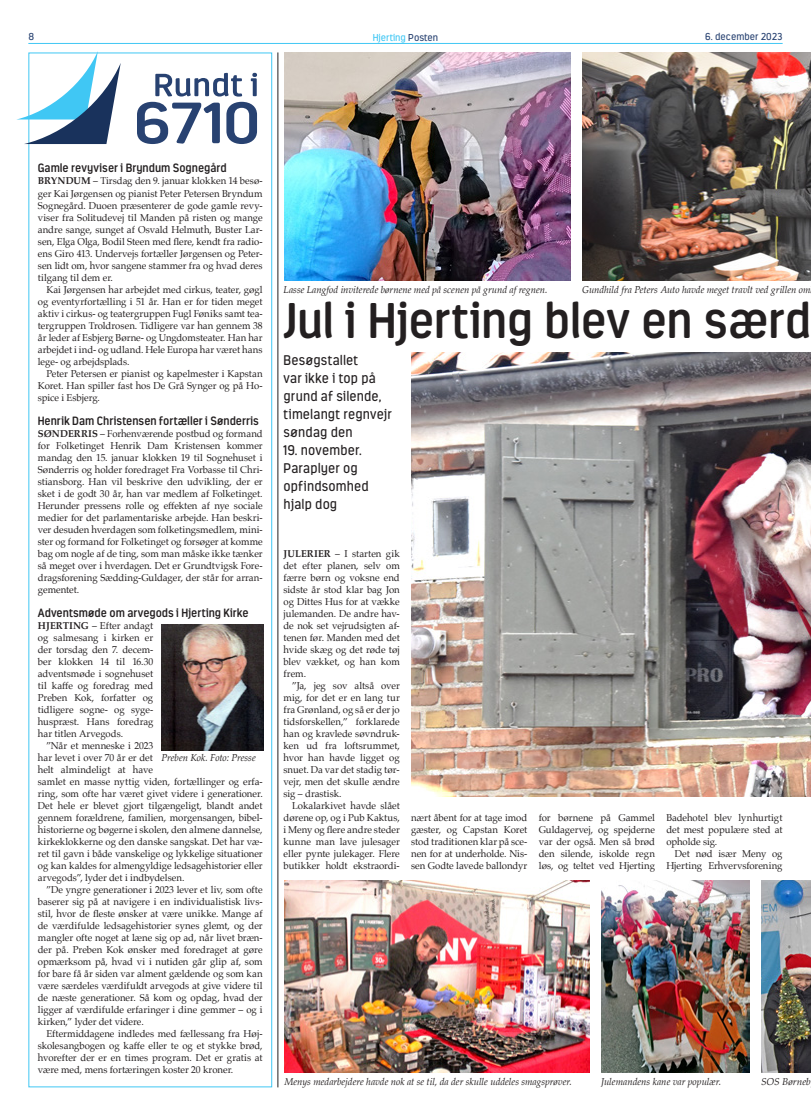
<style>
.page{position:relative;width:811px;height:1120px;background:#fff}
.page>*{position:absolute;margin:0;border:0;box-sizing:border-box;transform-origin:0 0}
.Overskriftsstof{font:600 50px "Estandar Rounded";letter-spacing:-.01em;color:#231f20}
.Underrubrik{font:14px/18px "Estandar Rounded";letter-spacing:.01em;color:#231f20;scale:.96 1}
.Mellemrubrik{font:600 12px "Estandar Rounded";color:#231f20;scale:.96 1}
.Brødtekst{font:10px/12px "Palatino";letter-spacing:-.005em;color:#231f20;text-align:justify;scale:.96 1}
.Afsnit_efter_mellemrubrik{font:10px/12px "Palatino";letter-spacing:-.005em;color:#231f20;text-align:justify;scale:.96 1}
.Billedtekst{font:italic 10px "Palatino";color:#231f20;scale:.96 1}
.t1{font:10px "Estandar Rounded";color:#284271}
.t2{font:10px "Estandar Rounded";color:#40c7f4}
.Billedtekst-2{font:italic 10px "Palatino";color:#231f20}
.s1{color:#284271}
.s2{font-weight:700}
</style>
<div class="page">
<hr style="left:28px;top:43px;width:754px;height:1px;background:#40c7f4">
<img style="left:411px;top:352px;width:400px;height:444px">
<svg style="left:137px;top:73px;width:120px;height:71px"></svg>
<svg style="left:16px;top:51px;width:105px;height:93px"></svg>
<img style="left:582px;top:52px;width:229px;height:228px">
<img style="left:284px;top:880px;width:305px;height:192px">
<img style="left:284px;top:52px;width:287px;height:228px">
<hr style="left:277px;top:52px;width:1px;height:1035px;background:#231f20">
<img style="left:162px;top:624px;width:101px;height:126px">
<img style="left:601px;top:880px;width:148px;height:192px">
<img style="left:761px;top:880px;width:50px;height:192px">
<p class="t1" style="left:28px;top:31px;width:7px">8</p>
<p class="t2" style="left:373px;top:31px;width:67px">Hjerting <span class="s1">Posten</span></p>
<p class="t1" style="left:705px;top:31px;width:79px">6. december 2023</p>
<p class="Mellemrubrik" style="left:38px;top:161px;width:198px">Gamle revyviser i Bryndum Sognegård</p>
<p class="Afsnit_efter_mellemrubrik" style="left:38px;top:175px;width:236px"><span class="s2">BRYNDUM</span> – Tirsdag den 9. januar klokken 14 besø&shy;ger Kai Jørgensen og pianist Peter Petersen Bryndum Sognegård. Duoen præsenterer de gode gamle revy&shy;viser fra Solitudevej til Manden på risten og mange andre sange, sunget af Osvald Helmuth, Buster Lar&shy;sen, Elga Olga, Bodil Steen med flere, kendt fra radio&shy;ens Giro 413. Undervejs fortæller Jørgensen og Peter&shy;sen lidt om, hvor sangene stammer fra og hvad deres tilgang til dem er.</p>
<p class="Brødtekst" style="left:38px;top:283px;width:236px;text-indent:9px">Kai Jørgensen har arbejdet med cirkus, teater, gøgl og eventyrfortælling i 51 år. Han er for tiden meget aktiv i cirkus- og teatergruppen Fugl Føniks samt tea&shy;tergruppen Troldrosen. Tidligere var han gennem 38 år leder af Esbjerg Børne- og Ungdomsteater. Han har arbejdet i ind- og udland. Hele Europa har været hans lege- og arbejdsplads.</p>
<p class="Brødtekst" style="left:38px;top:367px;width:236px;text-indent:9px">Peter Petersen er pianist og kapelmester i Kapstan Koret. Han spiller fast hos De Grå Synger og på Ho&shy;spice i Esbjerg.</p>
<p class="Mellemrubrik" style="left:38px;top:413px;width:232px">Henrik Dam Christensen fortæller i Sønderris</p>
<p class="Afsnit_efter_mellemrubrik" style="left:38px;top:427px;width:236px"><span class="s2">SØNDERRIS</span> – Forhenværende postbud og formand for Folketinget Henrik Dam Kristensen kommer mandag den 15. januar klokken 19 til Sognehuset i Sønderris og holder foredraget Fra Vorbasse til Chri&shy;stiansborg. Han vil beskrive den udvikling, der er sket i de godt 30 år, han var medlem af Folketinget.<br>Herunder pressens rolle og effekten af nye sociale medier for det parlamentariske arbejde. Han beskri&shy;ver desuden hverdagen som folketingsmedlem, mini&shy;ster og formand for Folketinget og forsøger at komme bag om nogle af de ting, som man måske ikke tænker så meget over i hverdagen. Det er Grundtvigsk Fore&shy;dragsforening Sædding-Guldager, der står for arran&shy;gementet.</p>
<p class="Mellemrubrik" style="left:38px;top:605px;width:221px">Adventsmøde om arvegods i Hjerting Kirke</p>
<p class="Afsnit_efter_mellemrubrik" style="left:38px;top:619px;width:122px"><span class="s2">HJERTING</span> – Efter andagt og salmesang i kirken er der torsdag den 7. decem&shy;ber klokken 14 til 16.30 adventsmøde i sognehuset til kaffe og foredrag med Preben Kok, forfatter og tidligere sogne- og syge&shy;huspræst. Hans foredrag har titlen Arvegods.</p>
<p class="Brødtekst" style="left:38px;top:739px;width:236px;text-align:left;text-indent:9px">”Når et menneske i 2023<br>har levet i over 70 år er det<br>helt almindeligt at have<br>samlet en masse nyttig viden, fortællinger og erfa&shy;ring, som ofte har været givet videre i generationer.<br>Det hele er blevet gjort tilgængeligt, blandt andet gennem forældrene, familien, morgensangen, bibel&shy;historierne og bøgerne i skolen, den almene dannelse, kirkeklokkerne og den danske sangskat. Det har væ&shy;ret til gavn i både vanskelige og lykkelige situationer og kan kaldes for almengyldige ledsagehistorier eller arvegods”, lyder det i indbydelsen.</p>
<p class="Brødtekst" style="left:38px;top:883px;width:236px;text-indent:9px">”De yngre generationer i 2023 lever et liv, som ofte baserer sig på at navigere i en individualistisk livs&shy;stil, hvor de fleste ønsker at være unikke. Mange af de værdifulde ledsagehistorier synes glemt, og der mangler ofte noget at læne sig op ad, når livet bræn&shy;der på. Preben Kok ønsker med foredraget at gøre opmærksom på, hvad vi i nutiden går glip af, som for bare få år siden var alment gældende og som kan være særdeles værdifuldt arvegods at give videre til de næste generationer. Så kom og opdag, hvad der ligger af værdifulde erfaringer i dine gemmer – og i kirken,” lyder det videre.</p>
<p class="Brødtekst" style="left:38px;top:1027px;width:236px;text-indent:9px">Eftermiddagene indledes med fællessang fra Høj&shy;skolesangbogen og kaffe eller te og et stykke brød, hvorefter der er en times program. Det er gratis at være med, mens fortæringen koster 20 kroner.</p>
<p class="Billedtekst" style="left:161px;top:749px;width:100px">Preben Kok. Foto: Presse</p>
<p class="Billedtekst" style="left:283px;top:281px;width:276px">Lasse Langfod inviterede børnene med på scenen på grund af regnen.</p>
<p class="Billedtekst" style="left:582px;top:281px;width:239px">Gundhild fra Peters Auto havde meget travlt ved grillen om</p>
<p class="Overskriftsstof" style="left:283px;top:291px;width:529px">Jul i Hjerting blev en særd</p>
<p class="Underrubrik" style="left:283px;top:351px;width:114px">Besøgstallet<br>var ikke i top på grund af silende, timelangt regnvejr søndag den</p>
<p class="Underrubrik" style="left:283px;top:441px;width:90px">19. november.<br>Paraplyer og opfindsomhed hjalp dog</p>
<p class="Afsnit_efter_mellemrubrik" style="left:283px;top:547px;width:123px"><span class="s2">JULERIER</span> – I starten gik det efter planen, selv om færre børn og voksne end sidste år stod klar bag Jon og Dittes Hus for at vække julemanden. De andre hav&shy;de nok set vejrudsigten af&shy;tenen før. Manden med det hvide skæg og det røde tøj blev vækket, og han kom frem.</p>
<p class="Brødtekst" style="left:283px;top:679px;width:123px;text-indent:9px">”Ja, jeg sov altså over mig, for det er en lang tur fra Grønland, og så er der jo tidsforskellen,” forklarede han og kravlede søvndruk&shy;ken ud fra loftsrummet, hvor han havde ligget og snuet. Da var det stadig tør&shy;vejr, men det skulle ændre sig – drastisk.</p>
<p class="Brødtekst" style="left:283px;top:799px;width:123px;text-indent:9px">Lokalarkivet havde slået dørene op, og i Pub Kaktus, i Meny og flere andre steder kunne man lave julesager eller pynte julekager. Flere butikker holdt ekstraordi-</p>
<p class="Brødtekst" style="left:411px;top:811px;width:123px">nært åbent for at tage imod gæster, og Capstan Koret stod traditionen klar på sce&shy;nen for at underholde. Nis&shy;sen Godte lavede ballondyr</p>
<p class="Brødtekst" style="left:539px;top:811px;width:123px">for børnene på Gammel Guldagervej, og spejderne var der også. Men så brød den silende, iskolde regn løs, og teltet ved Hjerting</p>
<p class="Brødtekst" style="left:666px;top:811px;width:123px">Badehotel blev lynhurtigt det mest populære sted at opholde sig.</p>
<p class="Brødtekst" style="left:666px;top:847px;width:123px;text-align:right">Det nød især Meny og<br>Hjerting Erhvervsforening</p>
<p class="Billedtekst" style="left:284px;top:1073px;width:301px">Menys medarbejdere havde nok at se til, da der skulle uddeles smagsprøver.</p>
<p class="Billedtekst" style="left:601px;top:1073px;width:127px">Julemandens kane var populær.</p>
<p class="Billedtekst-2" style="left:761px;top:1073px;width:51px">SOS Børneb</p>
</div>
